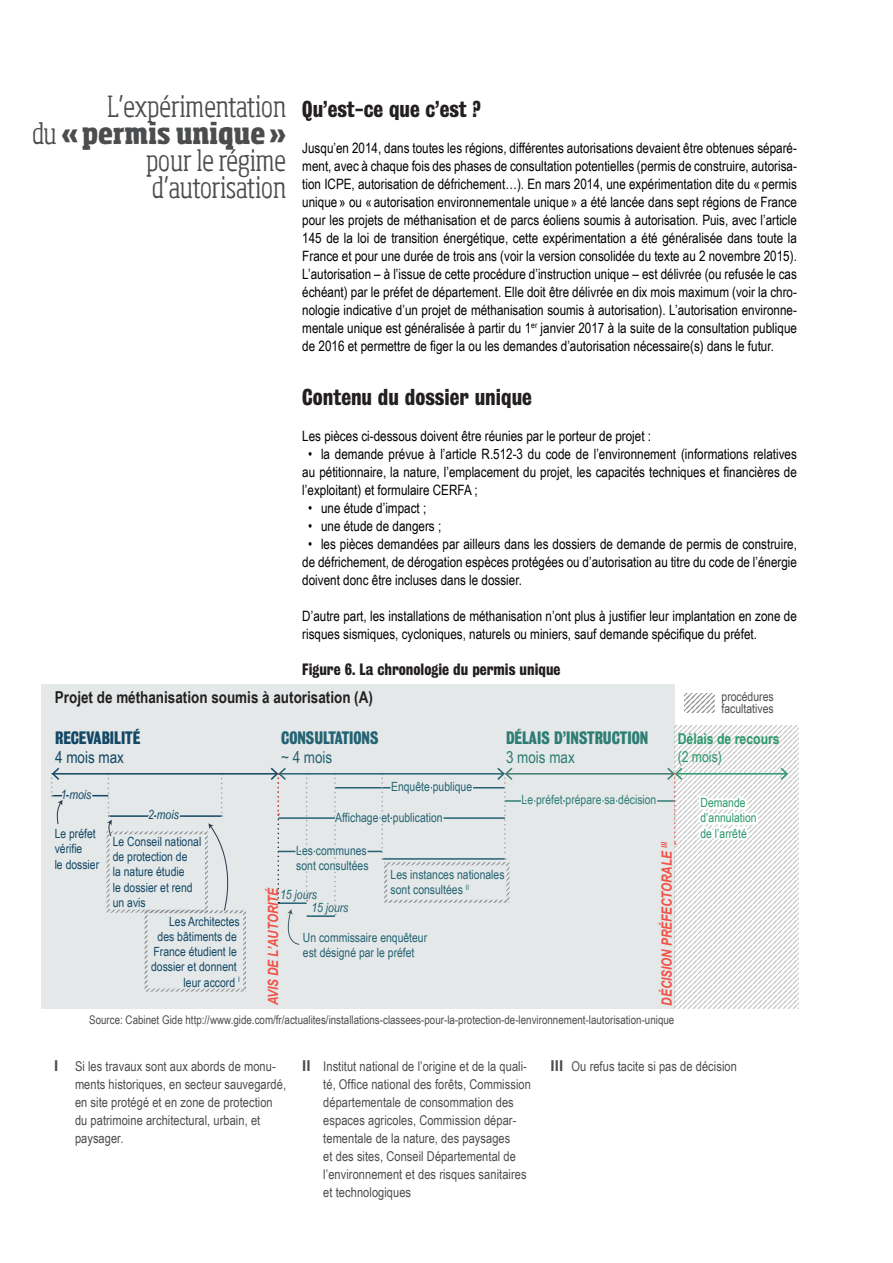
<style>
.page{position:relative;width:893px;height:1263px;background:#fff}
.page>*{position:absolute;margin:0;border:0;box-sizing:border-box;transform-origin:0 0}
.t1{font:300 condensed 28.5px/27px "Sohoma";color:#4b4c4d;text-align:right}
.t2{font:21px "Bureau Grot Three Seven";color:#231f20}
.t3{font:700 16.35px "Arial Narrow";color:#231f20}
.t4{font:16.35px "Bureau Grot Three Seven";color:#2e7d74}
.t5{font:16.35px "Bureau Grot Three Seven";color:#246373}
.t6{font:16.35px "Bureau Grot Three Seven";color:#134766}
.t7{font:16.35px "Arial Narrow";color:#134766}
.t8{font:16.35px "Arial Narrow";color:#2e7d74}
.t9{font:16.35px "Arial Narrow";color:#246373}
.t10{font:15px "Bureau Grot Three Seven";color:#231f20}
.t11{font:700 15px "Arial Narrow";color:#2b976b}
.t12{font:15px "Arial Narrow";color:#2b976b}
.t13{font:14.25px/18px "Arial Narrow";color:#000;text-align:justify}
.t14{font:italic 700 14.25px "Arial Narrow";letter-spacing:-.005em;color:#f05148}
.t15{font:13.5px/18px "Arial Narrow";letter-spacing:.005em;color:#4b4c4d}
.t16{font:12.75px/15.3px "Arial Narrow";color:#134766}
.t17{font:12.75px/15.3px "Arial Narrow";color:#246373}
.t18{font:12.75px/15.3px "Arial Narrow";color:#2b976b}
.t19{font:12.75px "Arial Narrow";color:#2e7d74}
.t20{font:12.75px/12px "Arial Narrow";color:#4b4c4d}
.t21{font:italic 12.75px/12.9px "Arial Narrow";color:#246373}
.t22{font:italic 12.75px "Arial Narrow";color:#134766}
.t23{font:12px "Arial Narrow";color:#4b4c4d}
.s1{font-weight:800}
.s2{font-family:"Arial";font-weight:700;font-size:15px}
</style>
<div class="page">
<div style="left:42px;top:684px;width:633px;height:324px;background:#e4e8e8"></div>
<hr style="left:52px;top:795px;width:56px;height:1px;background:#134766">
<hr style="left:505px;top:800px;width:170px;height:2px;background:#2e7d74">
<svg style="left:675px;top:725px;width:123px;height:283px"></svg>
<svg style="left:695px;top:788px;width:66px;height:64px"></svg>
<hr style="left:53px;top:773px;width:224px;height:1px;background:#134766">
<hr style="left:506px;top:773px;width:167px;height:1px;background:#407b6e">
<hr style="left:676px;top:773px;width:110px;height:1px;background:#2b976b">
<svg style="left:780px;top:768px;width:8px;height:12px"></svg>
<svg style="left:667px;top:768px;width:15px;height:76px"></svg>
<svg style="left:684px;top:693px;width:30px;height:19px"></svg>
<svg style="left:519px;top:800px;width:140px;height:2px"></svg>
<svg style="left:51px;top:767px;width:44px;height:58px"></svg>
<svg style="left:107px;top:774px;width:139px;height:217px"></svg>
<svg style="left:271px;top:768px;width:241px;height:177px"></svg>
<h1 class="t1" style="left:32px;top:92px;width:256px">L’expérimentation<br>du <span class="s1">«permis unique» </span>pour le régime d’autorisation</h1>
<h2 class="t2" style="left:302px;top:97px;width:180px">Qu’est-ce que c’est ?</h2>
<p class="t13" style="left:302px;top:138px;width:496px">Jusqu’en 2014, dans toutes les régions, différentes autorisations devaient être obtenues séparé&shy;ment, avec à chaque fois des phases de consultation potentielles (permis de construire, autorisa&shy;tion ICPE, autorisation de défrichement…). En mars 2014, une expérimentation dite du « permis unique » ou « autorisation environnementale unique » a été lancée dans sept régions de France pour les projets de méthanisation et de parcs éoliens soumis à autorisation. Puis, avec l’article 145 de la loi de transition énergétique, cette expérimentation a été généralisée dans toute la France et pour une durée de trois ans (voir la version consolidée du texte au 2 novembre 2015).<br>L’autorisation – à l’issue de cette procédure d’instruction unique – est délivrée (ou refusée le cas échéant) par le préfet de département. Elle doit être délivrée en dix mois maximum (voir la chro&shy;nologie indicative d’un projet de méthanisation soumis à autorisation). L’autorisation environne&shy;mentale unique est généralisée à partir du 1<sup>er</sup> janvier 2017 à la suite de la consultation publique de 2016 et permettre de figer la ou les demandes d’autorisation nécessaire(s) dans le futur.</p>
<h2 class="t2" style="left:302px;top:385px;width:231px">Contenu du dossier unique</h2>
<p class="t13" style="left:302px;top:426px;width:350px">Les pièces ci-dessous doivent être réunies par le porteur de projet :</p>
<p class="t13" style="left:302px;top:444px;width:496px;text-indent:6px">• la demande prévue à l’article R.512-3 du code de l’environnement (informations relatives au pétitionnaire, la nature, l’emplacement du projet, les capacités techniques et financières de l’exploitant) et formulaire CERFA ;</p>
<p class="t13" style="left:308px;top:498px;width:119px">• une étude d’impact ;</p>
<p class="t13" style="left:308px;top:516px;width:134px">• une étude de dangers ;</p>
<p class="t13" style="left:302px;top:534px;width:496px;text-indent:6px">• les pièces demandées par ailleurs dans les dossiers de demande de permis de construire, de défrichement, de dérogation espèces protégées ou d’autorisation au titre du code de l’énergie doivent donc être incluses dans le dossier.</p>
<p class="t13" style="left:302px;top:606px;width:496px">D’autre part, les installations de méthanisation n’ont plus à justifier leur implantation en zone de risques sismiques, cycloniques, naturels ou miniers, sauf demande spécifique du préfet.</p>
<p class="t10" style="left:302px;top:661px;width:260px">Figure 6. La chronologie du permis unique</p>
<p class="t3" style="left:55px;top:685px;width:320px">Projet de méthanisation soumis à autorisation (A)</p>
<p class="t6" style="left:55px;top:728px;width:87px">RECEVABILITÉ</p>
<p class="t7" style="left:55px;top:746px;width:70px">4 mois max</p>
<p class="t20" style="left:722px;top:690px;width:54px">procédures facultatives</p>
<p class="t4" style="left:506px;top:728px;width:144px">DÉLAIS D’INSTRUCTION</p>
<p class="t8" style="left:506px;top:746px;width:70px">3 mois max</p>
<p class="t5" style="left:281px;top:728px;width:99px">CONSULTATIONS</p>
<p class="t9" style="left:281px;top:746px;width:53px">~ 4 mois</p>
<p class="t11" style="left:678px;top:727px;width:104px">Délais de recours</p>
<p class="t12" style="left:678px;top:745px;width:46px">(2 mois)</p>
<p class="t18" style="left:700px;top:794px;width:58px">Demande d’annulation de l’arrêté</p>
<p class="t17" style="left:391px;top:779px;width:82px">Enquête publique</p>
<p class="t22" style="left:61px;top:785px;width:32px">1 mois</p>
<p class="t19" style="left:522px;top:790px;width:136px">Le préfet prépare sa décision</p>
<p class="t22" style="left:148px;top:805px;width:32px">2 mois</p>
<p class="t17" style="left:335px;top:809px;width:109px">Affichage et publication</p>
<p class="t16" style="left:55px;top:825px;width:46px">Le préfet vérifie<br>le dossier</p>
<p class="t16" style="left:113px;top:833px;width:90px">Le Conseil national de protection de<br>la nature étudie<br>le dossier et rend un avis</p>
<p class="t16" style="left:151px;top:913px;width:90px;text-align:right">Les Architectes des bâtiments de<br>France étudient le dossier et donnent leur accord <sup>I</sup></p>
<p class="t14" style="left:656px;top:1005px;width:165px;rotate:-90deg">DÉCISION PRÉFECTORALE <sup>III</sup></p>
<p class="t17" style="left:296px;top:842px;width:74px">Les communes sont consultées</p>
<p class="t17" style="left:391px;top:866px;width:115px">Les instances nationales sont consultées <sup>II</sup></p>
<p class="t14" style="left:262px;top:1005px;width:120px;rotate:-90deg">AVIS DE L’AUTORITÉ</p>
<p class="t21" style="left:311px;top:888px;width:39px;text-indent:-31px">15 jours<br>15 jours</p>
<p class="t17" style="left:303px;top:929px;width:126px">Un commissaire enquêteur est désigné par le préfet</p>
<p class="t23" style="left:89px;top:1011px;width:587px">Source: Cabinet Gide http://www.gide.com/fr/actualites/installations-classees-pour-la-protection-de-lenvironnement-lautorisation-unique</p>
<p class="t15" style="left:75px;top:1057px;width:213px;text-indent:-21px"><span class="s2">I</span> Si les travaux sont aux abords de monu&shy;ments historiques, en secteur sauvegardé, en site protégé et en zone de protection du patrimoine architectural, urbain, et paysager.</p>
<p class="t15" style="left:323px;top:1057px;width:209px;text-indent:-21px"><span class="s2">II</span> Institut national de l’origine et de la quali&shy;té, Office national des forêts, Commission départementale de consommation des espaces agricoles, Commission dépar&shy;tementale de la nature, des paysages<br>et des sites, Conseil Départemental de l’environnement et des risques sanitaires et technologiques</p>
<p class="t15" style="left:551px;top:1057px;width:188px"><span class="s2">III</span> Ou refus tacite si pas de décision</p>
</div>
